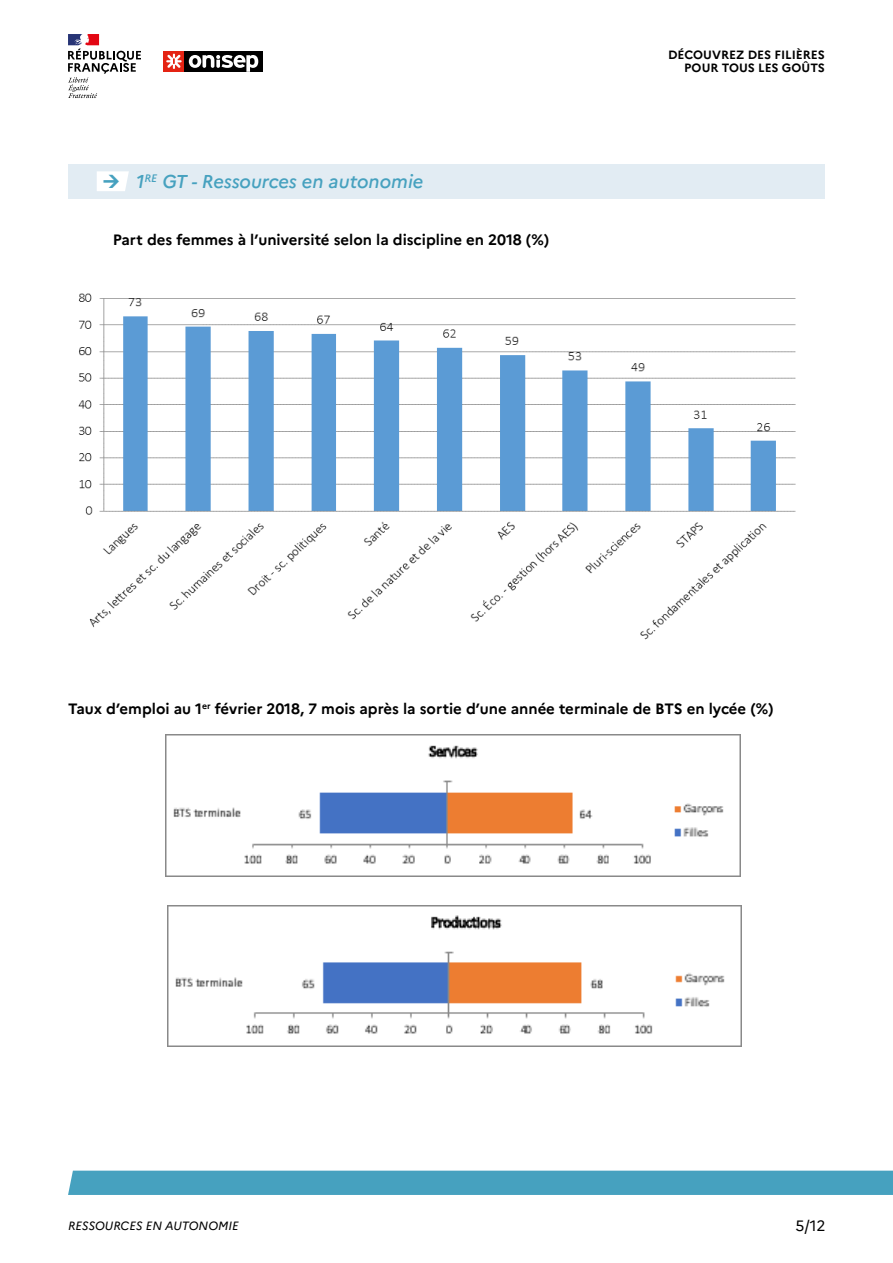
<style>
.page{position:relative;width:893px;height:1263px;background:#fff}
.page>*{position:absolute;margin:0;border:0;box-sizing:border-box;transform-origin:0 0}
.t1{font:italic 500 18.6px "Marianne";color:#46a1bf}
.t2{font:700 15px "Marianne";color:#000}
.t3{font:15px "Marianne";color:#000}
.t4{font:700 12px/13.5px "Marianne";color:#000;text-align:right}
.t5{font:italic 12px "Marianne";color:#000}
</style>
<div class="page">
<div style="left:68px;top:1170px;width:825px;height:25px;background:#46a1bf"></div>
<div style="left:184px;top:51px;width:79px;height:21px;background:#000"></div>
<svg style="left:189px;top:55px;width:69px;height:17px"></svg>
<div style="left:163px;top:51px;width:21px;height:21px;background:#e42313"></div>
<svg style="left:166px;top:54px;width:16px;height:15px"></svg>
<svg style="left:68px;top:34px;width:73px;height:64px"></svg>
<div style="left:68px;top:165px;width:757px;height:34px;background:#e2ecf3"></div>
<img style="left:78px;top:293px;width:718px;height:347px">
<img style="left:166px;top:734px;width:574px;height:143px">
<img style="left:167px;top:906px;width:575px;height:141px">
<svg style="left:97px;top:171px;width:32px;height:20px"></svg>
<p class="t1" style="left:136px;top:170px;width:289px">1<sup>RE</sup> GT - Ressources en autonomie</p>
<p class="t2" style="left:113px;top:231px;width:438px">Part des femmes à l’université selon la discipline en 2018 (%)</p>
<p class="t4" style="left:668px;top:48px;width:158px">DÉCOUVREZ DES FILIÈRES<br>POUR TOUS LES GOÛTS</p>
<p class="t2" style="left:68px;top:699px;width:707px">Taux d’emploi au 1<sup>er</sup> février 2018, 7 mois après la sortie d’une année terminale de BTS en lycée (%)</p>
<p class="t5" style="left:68px;top:1218px;width:172px">RESSOURCES EN AUTONOMIE</p>
<p class="t3" style="left:795px;top:1217px;width:32px">5/12</p>
</div>
